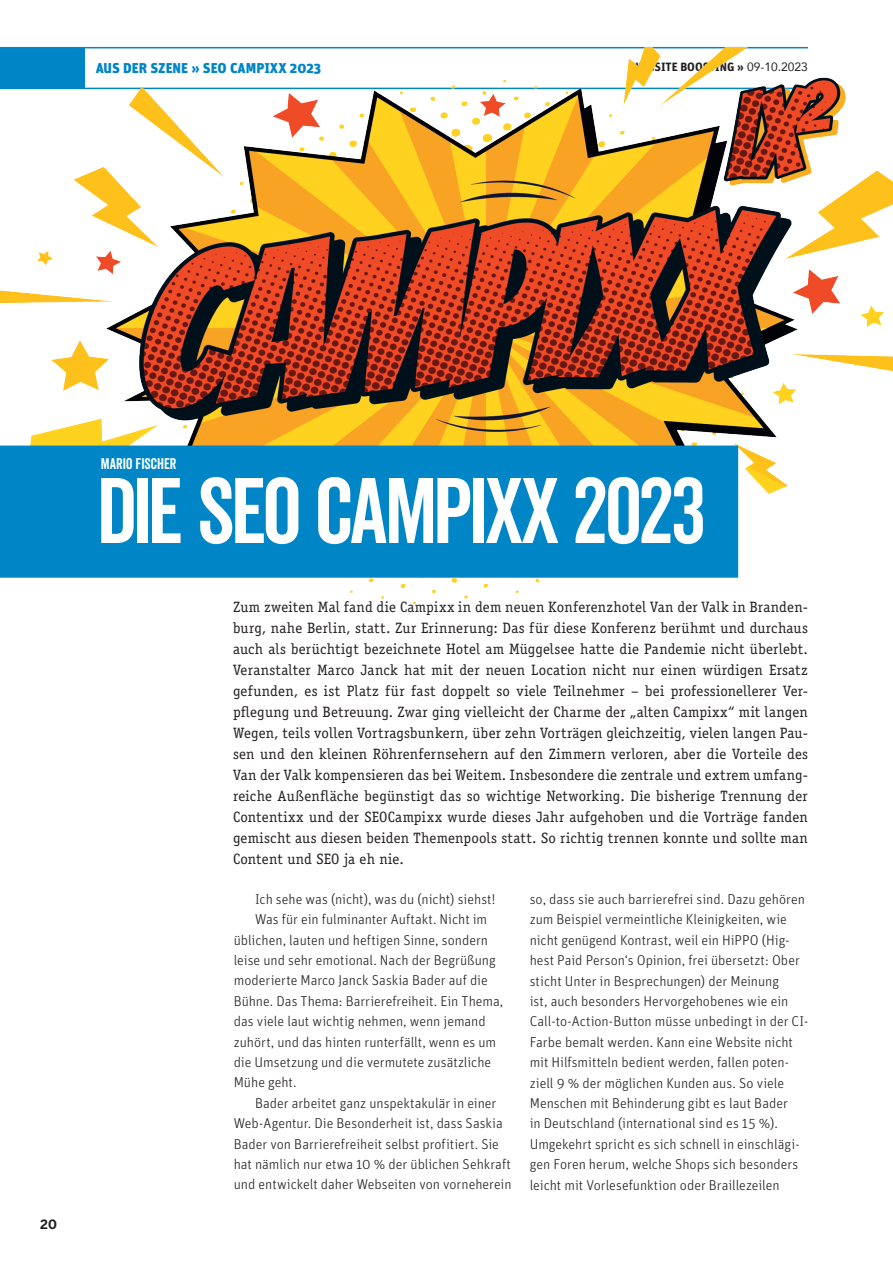
<style>
.page{position:relative;width:893px;height:1263px;background:#fff}
.page>*{position:absolute;margin:0;border:0;box-sizing:border-box;transform-origin:0 0}
.t1{font:90px "Veneer Clean";letter-spacing:-.04em;color:#fff}
.t2{font:15px/21px "Officina Serif Std";letter-spacing:.01em;color:#231f20;text-align:justify}
.t3{font:15px "Veneer Clean";color:#fff}
.t4{font:300 14.25px/20.4px "Unit";color:#231f20}
.t5{font:900 14.25px "Unit";color:#0085c7}
.t6{font:700 12.75px "Benton Sans";color:#231f20}
.t7{font:700 12px "Unit";color:#231f20}
.s1{font-family:"Avenir";font-weight:400}
</style>
<div class="page">
<hr style="left:0;top:47px;width:808px;height:1px;background:#0085c7">
<img style="left:0;top:48px;width:893px;height:556px">
<div style="left:0;top:446px;width:738px;height:132px;background:#0085c7"></div>
<p class="t5" style="left:96px;top:59px;width:227px">AUS DER SZENE » SEO CAMPIXX 2023</p>
<p class="t7" style="left:632px;top:59px;width:177px">WEBSITE BOOSTING » <span class="s1">09-10.2023</span></p>
<p class="t6" style="left:40px;top:1217px;width:18px">20</p>
<p class="t3" style="left:101px;top:454px;width:77px">MARIO FISCHER</p>
<h1 class="t1" style="left:97px;top:456px;width:611px">DIE SEO CAMPIXX 2023</h1>
<p class="t2" style="left:233px;top:596px;width:576px">Zum zweiten Mal fand die Campixx in dem neuen Konferenzhotel Van der Valk in Branden&shy;burg, nahe Berlin, statt. Zur Erinnerung: Das für diese Konferenz berühmt und durchaus auch als berüchtigt bezeichnete Hotel am Müggelsee hatte die Pandemie nicht überlebt.<br>Veranstalter Marco Janck hat mit der neuen Location nicht nur einen würdigen Ersatz gefunden, es ist Platz für fast doppelt so viele Teilnehmer – bei professionellerer Ver&shy;pflegung und Betreuung. Zwar ging vielleicht der Charme der „alten Campixx“ mit langen Wegen, teils vollen Vortragsbunkern, über zehn Vorträgen gleichzeitig, vielen langen Pau&shy;sen und den kleinen Röhrenfernsehern auf den Zimmern verloren, aber die Vorteile des Van der Valk kompensieren das bei Weitem. Insbesondere die zentrale und extrem umfang&shy;reiche Außenfläche begünstigt das so wichtige Networking. Die bisherige Trennung der Contentixx und der SEOCampixx wurde dieses Jahr aufgehoben und die Vorträge fanden gemischt aus diesen beiden Themenpools statt. So richtig trennen konnte und sollte man Content und SEO ja eh nie.</p>
<p class="t4" style="left:255px;top:889px;width:242px">Ich sehe was (nicht), was du (nicht) siehst!</p>
<p class="t4" style="left:255px;top:909px;width:234px">Was für ein fulminanter Auftakt. Nicht im</p>
<p class="t4" style="left:234px;top:929px;width:256px">üblichen, lauten und heftigen Sinne, sondern</p>
<p class="t4" style="left:234px;top:950px;width:263px">leise und sehr emotional. Nach der Begrüßung</p>
<p class="t4" style="left:234px;top:970px;width:256px">moderierte Marco Janck Saskia Bader auf die</p>
<p class="t4" style="left:234px;top:991px;width:271px">Bühne. Das Thema: Barrierefreiheit. Ein Thema,</p>
<p class="t4" style="left:234px;top:1011px;width:254px">das viele laut wichtig nehmen, wenn jemand</p>
<p class="t4" style="left:234px;top:1031px;width:264px">zuhört, und das hinten runterfällt, wenn es um</p>
<p class="t4" style="left:234px;top:1052px;width:259px">die Umsetzung und die vermutete zusätzliche</p>
<p class="t4" style="left:234px;top:1072px;width:64px">Mühe geht.</p>
<p class="t4" style="left:255px;top:1092px;width:243px">Bader arbeitet ganz unspektakulär in einer</p>
<p class="t4" style="left:234px;top:1113px;width:270px">Web-Agentur. Die Besonderheit ist, dass Saskia</p>
<p class="t4" style="left:234px;top:1133px;width:267px">Bader von Barrierefreiheit selbst profitiert. Sie</p>
<p class="t4" style="left:234px;top:1154px;width:279px">hat nämlich nur etwa 10 % der üblichen Sehkraft</p>
<p class="t4" style="left:234px;top:1174px;width:279px">und entwickelt daher Webseiten von vorneherein</p>
<p class="t4" style="left:530px;top:889px;width:280px">so, dass sie auch barrierefrei sind. Dazu gehören zum Beispiel vermeintliche Kleinigkeiten, wie nicht genügend Kontrast, weil ein HiPPO (Hig&shy;hest Paid Person‘s Opinion, frei übersetzt: Ober sticht Unter in Besprechungen) der Meinung<br>ist, auch besonders Hervorgehobenes wie ein Call-to-Action-Button müsse unbedingt in der CI-Farbe bemalt werden. Kann eine Website nicht mit Hilfsmitteln bedient werden, fallen poten&shy;ziell 9 % der möglichen Kunden aus. So viele Menschen mit Behinderung gibt es laut Bader<br>in Deutschland (international sind es 15 %).<br>Umgekehrt spricht es sich schnell in einschlägi&shy;gen Foren herum, welche Shops sich besonders leicht mit Vorlesefunktion oder Braillezeilen</p>
</div>
